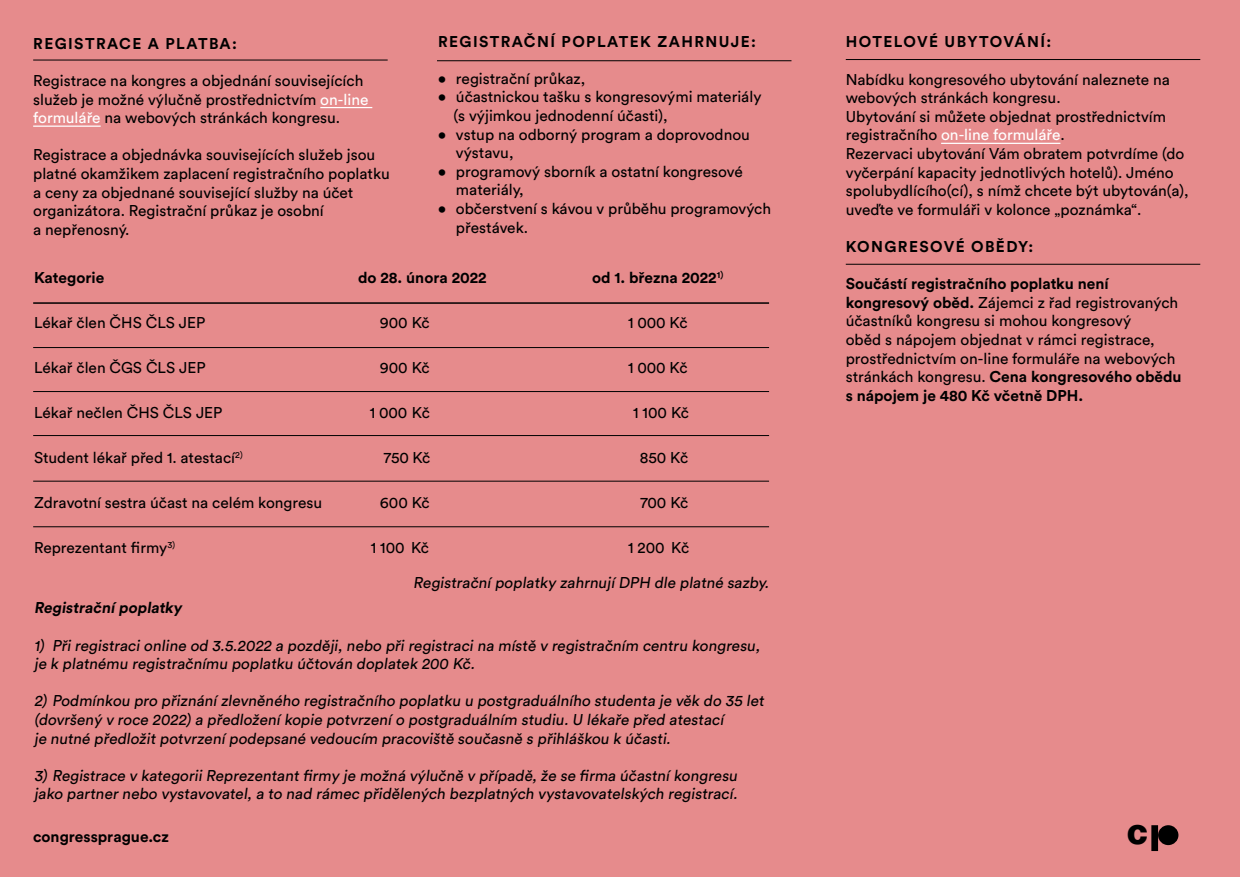
<style>
.page{position:relative;width:1240px;height:877px;background:#e68b8c}
.page>*{position:absolute;margin:0;border:0;box-sizing:border-box;transform-origin:0 0}
.t1{font:800 36.8px "Neue Haas Unica";color:#000}
.t2{font:15.5px/18.6px "Circular Pro";color:#000}
.t3{font:700 15.5px "Circular Pro";letter-spacing:.09em;color:#000}
.t4{font:700 15.5px "Circular Pro";color:#000}
.t5{font:700 15.5px "Circular Pro";letter-spacing:.07em;color:#000}
.s1{color:#fff}
.s2{font-weight:700}
</style>
<div class="page">
<hr style="left:320px;top:107px;width:52px;height:1px;background:#fff">
<hr style="left:33px;top:126px;width:68px;height:1px;background:#fff">
<div style="left:1158px;top:825px;width:20px;height:20px;background:#000;border-radius:50%"></div>
<div style="left:1151px;top:825px;width:7px;height:26px;background:#000"></div>
<hr style="left:33px;top:60px;width:355px;height:1px;background:#000">
<hr style="left:437px;top:60px;width:355px;height:1px;background:#000">
<hr style="left:846px;top:264px;width:354px;height:1px;background:#000">
<hr style="left:941px;top:143px;width:119px;height:1px;background:#fff">
<hr style="left:846px;top:59px;width:354px;height:1px;background:#000">
<hr style="left:33px;top:302px;width:736px;height:2px;background:#000">
<hr style="left:33px;top:347px;width:736px;height:1px;background:#000">
<hr style="left:33px;top:391px;width:736px;height:1px;background:#000">
<hr style="left:33px;top:435px;width:736px;height:1px;background:#000">
<hr style="left:33px;top:481px;width:736px;height:1px;background:#000">
<hr style="left:33px;top:527px;width:736px;height:1px;background:#000">
<p class="t3" style="left:33px;top:33px;width:205px">REGISTRACE A PLATBA:</p>
<p class="t2" style="left:33px;top:71px;width:337px">Registrace na kongres a objednání souvisejících služeb je možné výlučně prostřednictvím <span class="s1">on-line formuláře</span> na webových stránkách kongresu.</p>
<p class="t2" style="left:33px;top:145px;width:358px">Registrace a objednávka souvisejících služeb jsou platné okamžikem zaplacení registračního poplatku a ceny za objednané související služby na účet organizátora. Registrační průkaz je osobní<br>a nepřenosný.</p>
<p class="t3" style="left:438px;top:31px;width:319px">REGISTRAČNÍ POPLATEK ZAHRNUJE:</p>
<p class="t2" style="left:438px;top:68px;width:149px">• registrační průkaz,</p>
<p class="t2" style="left:453px;top:87px;width:309px;text-indent:-16px">• účastnickou tašku s kongresovými materiály (s výjimkou jednodenní účasti),</p>
<p class="t2" style="left:456px;top:124px;width:296px;text-indent:-18px">• vstup na odborný program a doprovodnou výstavu,</p>
<p class="t2" style="left:456px;top:161px;width:288px;text-indent:-18px">• programový sborník a ostatní kongresové materiály,</p>
<p class="t2" style="left:456px;top:199px;width:317px;text-indent:-18px">• občerstvení s kávou v průběhu programových přestávek.</p>
<p class="t4" style="left:34px;top:267px;width:72px">Kategorie</p>
<p class="t4" style="left:358px;top:267px;width:130px">do 28. února 2022</p>
<p class="t4" style="left:592px;top:267px;width:133px">od 1. března 2022<sup>1)</sup></p>
<p class="t2" style="left:34px;top:313px;width:173px">Lékař člen ČHS ČLS JEP</p>
<p class="t2" style="left:380px;top:313px;width:51px">900 Kč</p>
<p class="t2" style="left:628px;top:313px;width:61px">1 000 Kč</p>
<p class="t2" style="left:34px;top:358px;width:173px">Lékař člen ČGS ČLS JEP</p>
<p class="t2" style="left:380px;top:358px;width:51px">900 Kč</p>
<p class="t2" style="left:628px;top:358px;width:61px">1 000 Kč</p>
<p class="t2" style="left:34px;top:403px;width:190px">Lékař nečlen ČHS ČLS JEP</p>
<p class="t2" style="left:370px;top:403px;width:62px">1 000 Kč</p>
<p class="t2" style="left:633px;top:403px;width:57px">1 100 Kč</p>
<p class="t2" style="left:34px;top:448px;width:210px">Student lékař před 1. atestací<sup>2)</sup></p>
<p class="t2" style="left:384px;top:448px;width:48px">750 Kč</p>
<p class="t2" style="left:640px;top:448px;width:50px">850 Kč</p>
<p class="t2" style="left:34px;top:493px;width:290px">Zdravotní sestra účast na celém kongresu</p>
<p class="t2" style="left:380px;top:493px;width:51px">600 Kč</p>
<p class="t2" style="left:640px;top:493px;width:49px">700 Kč</p>
<p class="t2" style="left:34px;top:538px;width:143px">Reprezentant firmy<sup>3)</sup></p>
<p class="t2" style="left:371px;top:538px;width:60px">1 100 Kč</p>
<p class="t2" style="left:628px;top:538px;width:63px">1 200 Kč</p>
<p class="t2" style="left:413px;top:572px;width:360px">Registrační poplatky zahrnují DPH dle platné sazby.</p>
<p class="t5" style="left:34px;top:597px;width:152px">Registrační poplatky</p>
<p class="t2" style="left:34px;top:635px;width:730px">1) Při registraci online od 3.5.2022 a později, nebo při registraci na místě v registračním centru kongresu, je k platnému registračnímu poplatku účtován doplatek 200 Kč.</p>
<p class="t2" style="left:34px;top:691px;width:734px">2) Podmínkou pro přiznání zlevněného registračního poplatku u postgraduálního studenta je věk do 35 let (dovršený v roce 2022) a předložení kopie potvrzení o postgraduálním studiu. U lékaře před atestací<br>je nutné předložit potvrzení podepsané vedoucím pracoviště současně s přihláškou k účasti.</p>
<p class="t2" style="left:34px;top:765px;width:708px">3) Registrace v kategorii Reprezentant firmy je možná výlučně v případě, že se firma účastní kongresu jako partner nebo vystavovatel, a to nad rámec přidělených bezplatných vystavovatelských registrací.</p>
<p class="t3" style="left:846px;top:31px;width:207px">HOTELOVÉ UBYTOVÁNÍ:</p>
<p class="t2" style="left:846px;top:69px;width:345px">Nabídku kongresového ubytování naleznete na webových stránkách kongresu.<br>Ubytování si můžete objednat prostřednictvím registračního <span class="s1">on-line formuláře</span>.<br>Rezervaci ubytování Vám obratem potvrdíme (do vyčerpání kapacity jednotlivých hotelů). Jméno spolubydlícího(cí), s nímž chcete být ubytován(a), uveďte ve formuláři v kolonce „poznámka“.</p>
<p class="t3" style="left:846px;top:236px;width:189px">KONGRESOVÉ OBĚDY:</p>
<p class="t2" style="left:846px;top:274px;width:337px"><span class="s2">Součástí registračního poplatku není kongresový oběd.</span> Zájemci z řad registrovaných účastníků kongresu si mohou kongresový<br>oběd s nápojem objednat v rámci registrace, prostřednictvím on-line formuláře na webových stránkách kongresu. <span class="s2">Cena kongresového obědu s nápojem je 480 Kč včetně DPH.</span></p>
<p class="t4" style="left:33px;top:826px;width:137px">congressprague.cz</p>
<h1 class="t1" style="left:1127px;top:802px;width:23px">c</h1>
</div>
